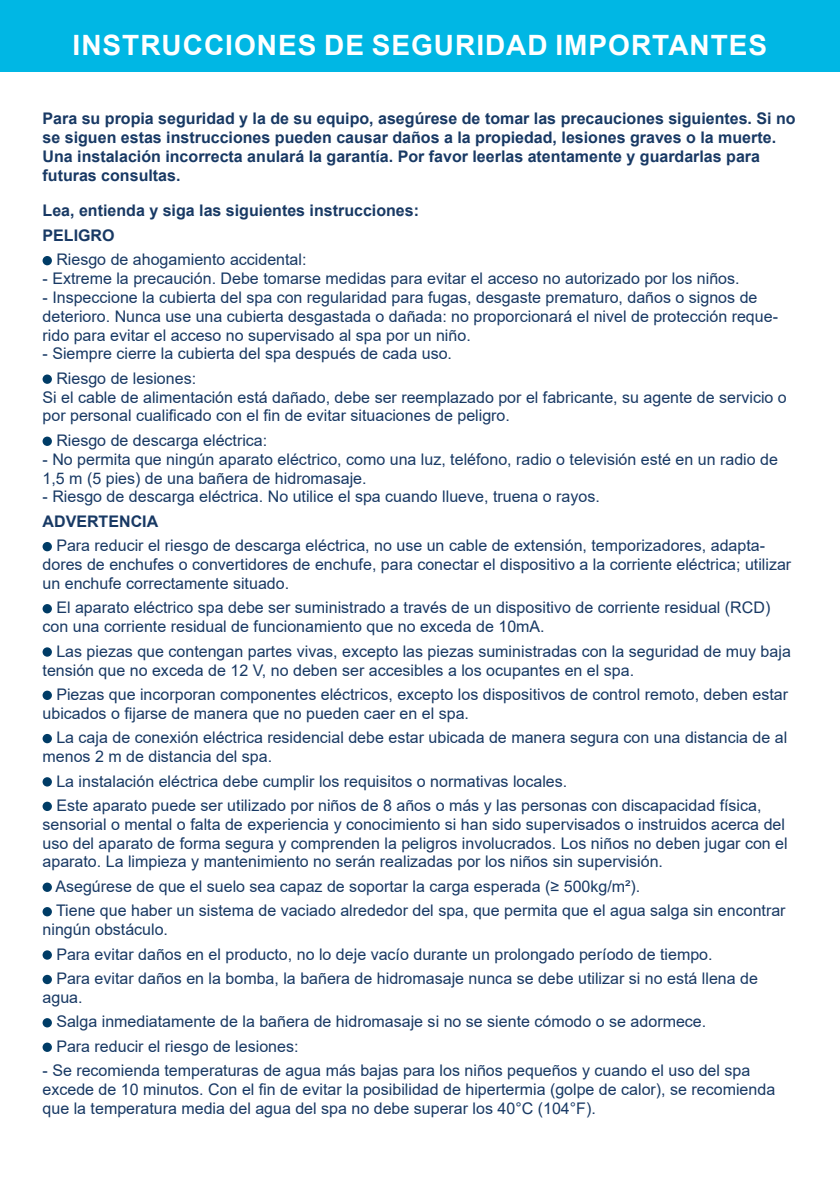
<style>
.page{position:relative;width:840px;height:1191px;background:#fff}
.page>*{position:absolute;margin:0;border:0;box-sizing:border-box;transform-origin:0 0}
.t1{font:700 28px "Arial";letter-spacing:.035em;color:#fff}
.t2{font:16px/18.8px "Arial";color:#183964}
.t3{font:700 16px/18.8px "Arial";color:#183964}
</style>
<div class="page">
<div style="left:0;top:0;width:839px;height:72px;background:#00b7e4"></div>
<div style="left:43px;top:256px;width:9px;height:9px;background:#003c66;border-radius:50%"></div>
<div style="left:43px;top:374px;width:9px;height:10px;background:#003c66;border-radius:50%"></div>
<div style="left:43px;top:436px;width:9px;height:10px;background:#003c66;border-radius:50%"></div>
<div style="left:43px;top:542px;width:9px;height:9px;background:#003c66;border-radius:50%"></div>
<div style="left:43px;top:604px;width:9px;height:9px;background:#003c66;border-radius:50%"></div>
<div style="left:43px;top:647px;width:9px;height:9px;background:#003c66;border-radius:50%"></div>
<div style="left:43px;top:690px;width:9px;height:10px;background:#003c66;border-radius:50%"></div>
<div style="left:43px;top:734px;width:9px;height:9px;background:#003c66;border-radius:50%"></div>
<div style="left:43px;top:777px;width:9px;height:9px;background:#003c66;border-radius:50%"></div>
<div style="left:43px;top:801px;width:9px;height:10px;background:#003c66;border-radius:50%"></div>
<div style="left:43px;top:882px;width:9px;height:10px;background:#003c66;border-radius:50%"></div>
<div style="left:43px;top:907px;width:9px;height:9px;background:#003c66;border-radius:50%"></div>
<div style="left:43px;top:950px;width:9px;height:9px;background:#003c66;border-radius:50%"></div>
<div style="left:43px;top:974px;width:9px;height:10px;background:#003c66;border-radius:50%"></div>
<div style="left:43px;top:1018px;width:9px;height:9px;background:#003c66;border-radius:50%"></div>
<div style="left:43px;top:1042px;width:9px;height:10px;background:#003c66;border-radius:50%"></div>
<h1 class="t1" style="left:72px;top:25px;width:695px">INSTRUCCIONES DE SEGURIDAD IMPORTANTES</h1>
<p class="t3" style="left:43px;top:109px;width:754px">Para su propia seguridad y la de su equipo, asegúrese de tomar las precauciones siguientes. Si no se siguen estas instrucciones pueden causar daños a la propiedad, lesiones graves o la muerte.<br>Una instalación incorrecta anulará la garantía. Por favor leerlas atentamente y guardarlas para futuras consultas.</p>
<p class="t3" style="left:43px;top:199px;width:378px;line-height:24.4px">Lea, entienda y siga las siguientes instrucciones:<br>PELIGRO</p>
<p class="t2" style="left:56px;top:250px;width:251px">Riesgo de ahogamiento accidental:</p>
<p class="t2" style="left:43px;top:269px;width:698px">- Extreme la precaución. Debe tomarse medidas para evitar el acceso no autorizado por los niños.</p>
<p class="t2" style="left:43px;top:288px;width:736px">- Inspeccione la cubierta del spa con regularidad para fugas, desgaste prematuro, daños o signos de deterioro. Nunca use una cubierta desgastada o dañada: no proporcionará el nivel de protección reque&shy;rido para evitar el acceso no supervisado al spa por un niño.</p>
<p class="t2" style="left:56px;top:341px;width:397px;line-height:24.4px;text-indent:-14px">- Siempre cierre la cubierta del spa después de cada uso.<br>Riesgo de lesiones:</p>
<p class="t2" style="left:43px;top:387px;width:745px">Si el cable de alimentación está dañado, debe ser reemplazado por el fabricante, su agente de servicio o por personal cualificado con el fin de evitar situaciones de peligro.</p>
<p class="t2" style="left:56px;top:431px;width:212px">Riesgo de descarga eléctrica:</p>
<p class="t2" style="left:43px;top:449px;width:736px">- No permita que ningún aparato eléctrico, como una luz, teléfono, radio o televisión esté en un radio de<br>1,5 m (5 pies) de una bañera de hidromasaje.</p>
<p class="t2" style="left:43px;top:487px;width:558px">- Riesgo de descarga eléctrica. No utilice el spa cuando llueve, truena o rayos.</p>
<p class="t3" style="left:43px;top:512px;width:117px">ADVERTENCIA</p>
<p class="t2" style="left:43px;top:536px;width:749px;text-indent:14px">Para reducir el riesgo de descarga eléctrica, no use un cable de extensión, temporizadores, adapta&shy;dores de enchufes o convertidores de enchufe, para conectar el dispositivo a la corriente eléctrica; utilizar un enchufe correctamente situado.</p>
<p class="t2" style="left:43px;top:598px;width:728px;text-indent:14px">El aparato eléctrico spa debe ser suministrado a través de un dispositivo de corriente residual (RCD) con una corriente residual de funcionamiento que no exceda de 10mA.</p>
<p class="t2" style="left:43px;top:641px;width:749px;text-indent:14px">Las piezas que contengan partes vivas, excepto las piezas suministradas con la seguridad de muy baja tensión que no exceda de 12 V, no deben ser accesibles a los ocupantes en el spa.</p>
<p class="t2" style="left:43px;top:685px;width:746px;text-indent:14px">Piezas que incorporan componentes eléctricos, excepto los dispositivos de control remoto, deben estar ubicados o fijarse de manera que no pueden caer en el spa.</p>
<p class="t2" style="left:43px;top:728px;width:745px;text-indent:14px">La caja de conexión eléctrica residencial debe estar ubicada de manera segura con una distancia de al menos 2 m de distancia del spa.</p>
<p class="t2" style="left:56px;top:768px;width:706px;line-height:24.4px">La instalación eléctrica debe cumplir los requisitos o normativas locales.<br>Este aparato puede ser utilizado por niños de 8 años o más y las personas con discapacidad física,</p>
<p class="t2" style="left:43px;top:814px;width:746px">sensorial o mental o falta de experiencia y conocimiento si han sido supervisados o instruidos acerca del uso del aparato de forma segura y comprenden la peligros involucrados. Los niños no deben jugar con el aparato. La limpieza y mantenimiento no serán realizadas por los niños sin supervisión.</p>
<p class="t2" style="left:55px;top:874px;width:731px;line-height:24.4px">Asegúrese de que el suelo sea capaz de soportar la carga esperada (≥ 500kg/m²).<br>Tiene que haber un sistema de vaciado alrededor del spa, que permita que el agua salga sin encontrar</p>
<p class="t2" style="left:56px;top:917px;width:702px;line-height:24.4px;text-indent:-14px">ningún obstáculo.<br>Para evitar daños en el producto, no lo deje vacío durante un prolongado período de tiempo.<br>Para evitar daños en la bomba, la bañera de hidromasaje nunca se debe utilizar si no está llena de</p>
<p class="t2" style="left:56px;top:985px;width:651px;line-height:24.4px;text-indent:-14px">agua.<br>Salga inmediatamente de la bañera de hidromasaje si no se siente cómodo o se adormece.<br>Para reducir el riesgo de lesiones:</p>
<p class="t2" style="left:43px;top:1061px;width:733px">- Se recomienda temperaturas de agua más bajas para los niños pequeños y cuando el uso del spa excede de 10 minutos. Con el fin de evitar la posibilidad de hipertermia (golpe de calor), se recomienda que la temperatura media del agua del spa no debe superar los 40°C (104°F).</p>
</div>
